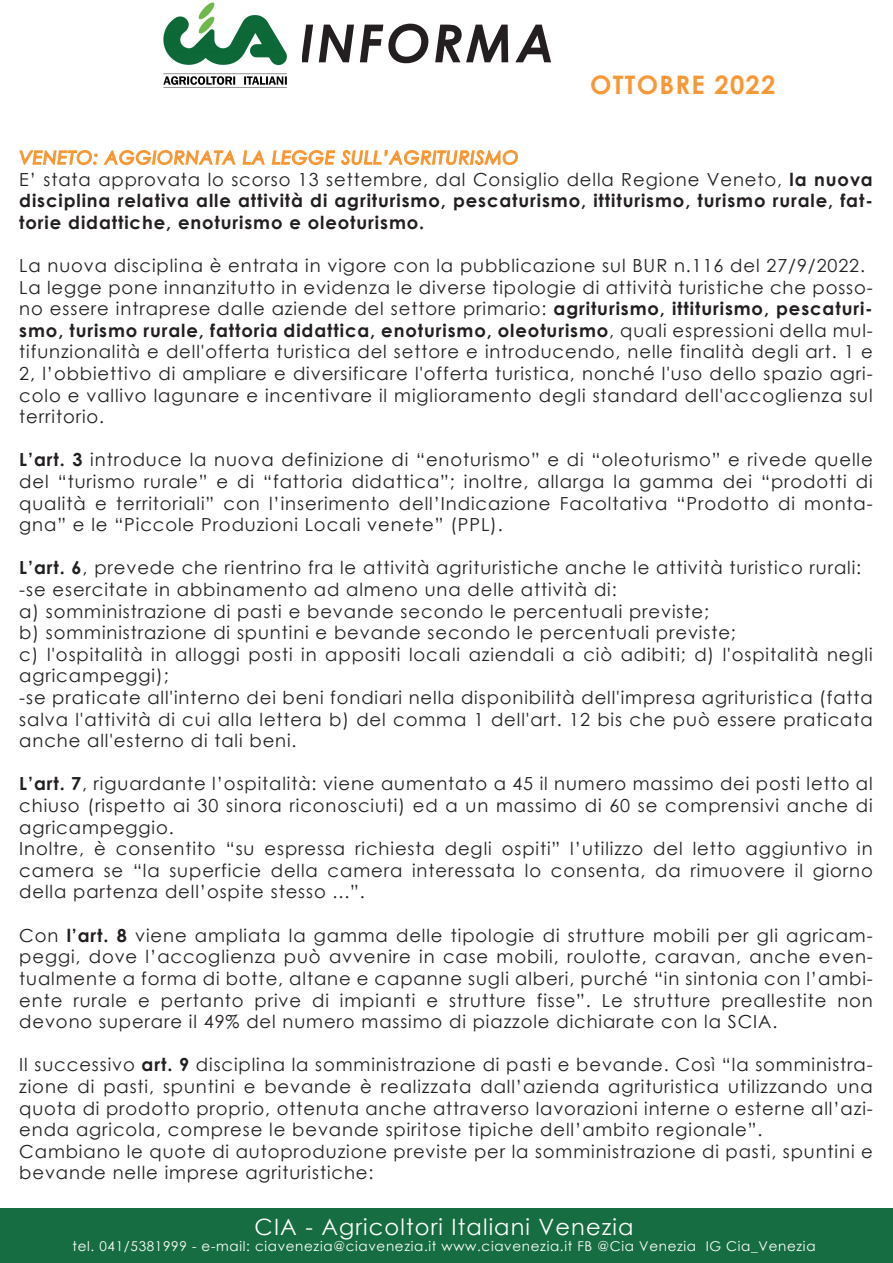
<style>
.page{position:relative;width:893px;height:1263px;background:#fff}
.page>*{position:absolute;margin:0;border:0;box-sizing:border-box;transform-origin:0 0}
.t1{font:italic 700 52.5px "Century Gothic";letter-spacing:.05em;color:#231f20}
.t2{font:700 25.5px "Century Gothic";letter-spacing:.05em;color:#f79836}
.t3{font:22.5px "Century Gothic";letter-spacing:.05em;color:#fff}
.t4{font:18px/21.6px "Century Gothic";letter-spacing:.05em;color:#231f20}
.t5{font:700 18px/21.6px "Century Gothic";letter-spacing:.05em;color:#231f20;text-align:justify}
.t6{font:13.5px "Century Gothic";letter-spacing:.05em;color:#fff}
.s1{font-weight:400}
.s2{font-weight:700}
</style>
<div class="page">
<div style="left:0;top:1209px;width:893px;height:54px;background:#156d41"></div>
<svg style="left:19px;top:150px;width:499px;height:16px"></svg>
<img style="left:163px;top:2px;width:124px;height:86px">
<h1 class="t1" style="left:300px;top:3px;width:257px">INFORMA</h1>
<h2 class="t2" style="left:590px;top:66px;width:187px">OTTOBRE 2022</h2>
<p class="t5" style="left:19px;top:167px;width:855px"><span class="s1">E’ stata approvata lo scorso 13 settembre, dal Consiglio della Regione Veneto,</span> la nuova disciplina relativa alle attività di agriturismo, pescaturismo, ittiturismo, turismo rurale, fat&shy;torie didattiche, enoturismo e oleoturismo.</p>
<p class="t4" style="left:19px;top:254px;width:855px">La nuova disciplina è entrata in vigore con la pubblicazione sul BUR n.116 del 27/9/2022.<br>La legge pone innanzitutto in evidenza le diverse tipologie di attività turistiche che posso&shy;no essere intraprese dalle aziende del settore primario: <span class="s2">agriturismo, ittiturismo, pescaturi&shy;smo, turismo rurale, fattoria didattica, enoturismo, oleoturismo</span>, quali espressioni della mul&shy;tifunzionalità e dell'offerta turistica del settore e introducendo, nelle finalità degli art. 1 e 2, l’obbiettivo di ampliare e diversificare l'offerta turistica, nonché l'uso dello spazio agri&shy;colo e vallivo lagunare e incentivare il miglioramento degli standard dell'accoglienza sul territorio.</p>
<p class="t4" style="left:19px;top:449px;width:855px;text-align:justify"><span class="s2">L’art. 3</span> introduce la nuova definizione di “enoturismo” e di “oleoturismo” e rivede quelle del “turismo rurale” e di “fattoria didattica”; inoltre, allarga la gamma dei “prodotti di qualità e territoriali” con l’inserimento dell’Indicazione Facoltativa “Prodotto di monta&shy;gna” e le “Piccole Produzioni Locali venete” (PPL).</p>
<p class="t4" style="left:19px;top:557px;width:855px"><span class="s2">L’art. 6</span>, prevede che rientrino fra le attività agrituristiche anche le attività turistico rurali: -se esercitate in abbinamento ad almeno una delle attività di:<br>a) somministrazione di pasti e bevande secondo le percentuali previste;<br>b) somministrazione di spuntini e bevande secondo le percentuali previste;<br>c) l'ospitalità in alloggi posti in appositi locali aziendali a ciò adibiti; d) l'ospitalità negli agricampeggi);<br>-se praticate all'interno dei beni fondiari nella disponibilità dell'impresa agrituristica (fatta salva l'attività di cui alla lettera b) del comma 1 dell'art. 12 bis che può essere praticata anche all'esterno di tali beni.</p>
<p class="t4" style="left:19px;top:773px;width:855px"><span class="s2">L’art. 7</span>, riguardante l’ospitalità: viene aumentato a 45 il numero massimo dei posti letto al chiuso (rispetto ai 30 sinora riconosciuti) ed a un massimo di 60 se comprensivi anche di agricampeggio.<br>Inoltre, è consentito “su espressa richiesta degli ospiti” l’utilizzo del letto aggiuntivo in camera se “la superficie della camera interessata lo consenta, da rimuovere il giorno della partenza dell’ospite stesso ...”.</p>
<p class="t4" style="left:19px;top:924px;width:855px;text-align:justify">Con <span class="s2">l’art. 8</span> viene ampliata la gamma delle tipologie di strutture mobili per gli agricam&shy;peggi, dove l’accoglienza può avvenire in case mobili, roulotte, caravan, anche even&shy;tualmente a forma di botte, altane e capanne sugli alberi, purché “in sintonia con l’ambi&shy;ente rurale e pertanto prive di impianti e strutture fisse”. Le strutture preallestite non devono superare il 49% del numero massimo di piazzole dichiarate con la SCIA.</p>
<p class="t4" style="left:19px;top:1054px;width:855px">Il successivo <span class="s2">art. 9</span> disciplina la somministrazione di pasti e bevande. Così “la somministra&shy;zione di pasti, spuntini e bevande è realizzata dall’azienda agrituristica utilizzando una quota di prodotto proprio, ottenuta anche attraverso lavorazioni interne o esterne all’azi&shy;enda agricola, comprese le bevande spiritose tipiche dell’ambito regionale”.<br>Cambiano le quote di autoproduzione previste per la somministrazione di pasti, spuntini e bevande nelle imprese agrituristiche:</p>
<p class="t3" style="left:255px;top:1211px;width:380px">CIA - Agricoltori Italiani Venezia</p>
<p class="t6" style="left:73px;top:1236px;width:744px">tel. 041/5381999 - e-mail: ciavenezia@ciavenezia.it www.ciavenezia.it FB @Cia Venezia IG Cia_Venezia</p>
</div>
